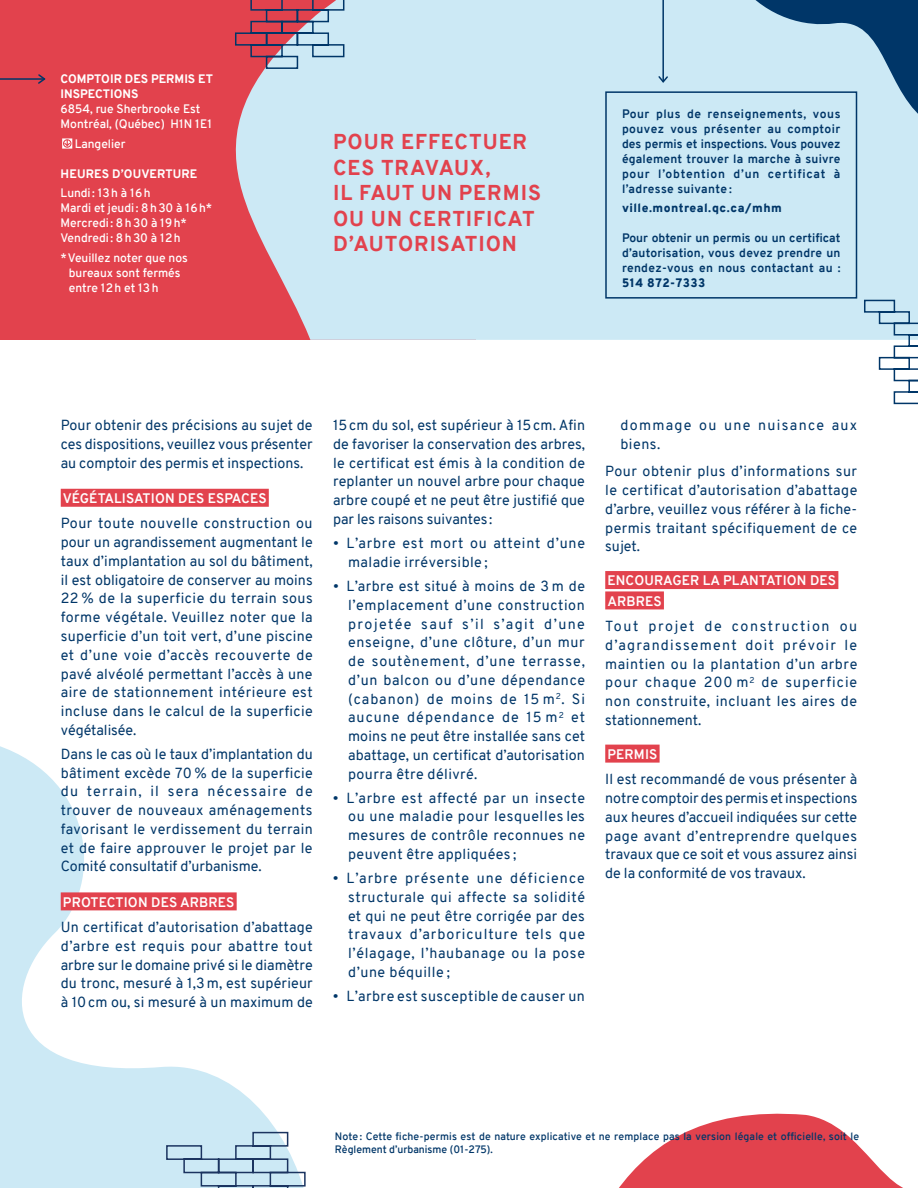
<style>
.page{position:relative;width:918px;height:1188px;background:#fff}
.page>*{position:absolute;margin:0;border:0;box-sizing:border-box;transform-origin:0 0}
.t1{font:800 21px/25.5px "Overpass";letter-spacing:.04em;color:#e2424d}
.t2{font:14.25px/18.8px "Overpass";letter-spacing:.025em;color:#003668;text-align:justify}
.t3{font:14.25px/18.8px "Overpass";letter-spacing:.095em;color:#003668}
.t4{font:700 13.5px/20.4px "Overpass";letter-spacing:.01em;color:#fff}
.t5{font:700 12px/15px "Overpass";letter-spacing:.025em;color:#003668;text-align:justify}
.t6{font:600 12px/15px "Overpass";color:#fff}
.t7{font:800 12px/15px "Overpass";color:#fff}
.t8{font:900 12px "Overpass";letter-spacing:.04em;color:#003668}
.t9{font:600 10.5px/13.5px "Overpass";letter-spacing:.015em;color:#003668}
</style>
<div class="page">
<div style="left:0;top:0;width:475px;height:340px;background:#e2424d"></div>
<div style="left:235px;top:0;width:683px;height:340px;background:#cce9f5"></div>
<svg style="left:742px;top:0;width:176px;height:125px;background:#92b6cd"></svg>
<svg style="left:619px;top:1113px;width:284px;height:75px"></svg>
<svg style="left:0;top:746px;width:277px;height:442px"></svg>
<hr style="left:0;top:78px;width:44px;height:2px;background:#003668">
<svg style="left:37px;top:74px;width:9px;height:10px"></svg>
<svg style="left:235px;top:0;width:110px;height:70px"></svg>
<svg style="left:863px;top:288px;width:55px;height:117px"></svg>
<svg style="left:62px;top:138px;width:10px;height:11px"></svg>
<div style="left:61px;top:489px;width:208px;height:18px;background:#e2424d"></div>
<div style="left:61px;top:892px;width:176px;height:18px;background:#e2424d"></div>
<svg style="left:165px;top:1131px;width:141px;height:57px;background:#b9d2e2"></svg>
<div style="left:605px;top:571px;width:233px;height:18px;background:#e2424d"></div>
<div style="left:605px;top:591px;width:59px;height:18px;background:#e2424d"></div>
<div style="left:605px;top:745px;width:55px;height:18px;background:#e2424d"></div>
<hr style="left:662px;top:0;width:2px;height:81px;background:#003668">
<svg style="left:657px;top:75px;width:12px;height:9px"></svg>
<div style="left:605px;top:91px;width:252px;height:208px;border:2px solid #003668"></div>
<p class="t7" style="left:61px;top:72px;width:154px">COMPTOIR DES PERMIS ET<br>INSPECTIONS</p>
<p class="t6" style="left:61px;top:102px;width:153px">6854, rue Sherbrooke Est<br>Montréal, (Québec) H1N 1E1</p>
<p class="t6" style="left:75px;top:136px;width:52px">Langelier</p>
<h1 class="t1" style="left:333px;top:129px;width:209px">POUR EFFECTUER<br>CES TRAVAUX,<br>IL FAUT UN PERMIS<br>OU UN CERTIFICAT<br>D’AUTORISATION</h1>
<p class="t7" style="left:61px;top:166px;width:138px">HEURES D’OUVERTURE</p>
<p class="t6" style="left:61px;top:186px;width:153px">Lundi: 13h à 16h<br>Mardi et jeudi: 8h30 à 16h*<br>Mercredi: 8h30 à 19h*<br>Vendredi: 8h30 à 12h</p>
<p class="t6" style="left:69px;top:250px;width:121px;text-indent:-8px">*Veuillez noter que nos bureaux sont fermés entre 12h et 13h</p>
<p class="t5" style="left:622px;top:106px;width:220px">Pour plus de renseignements, vous pouvez vous présenter au comptoir des permis et inspections. Vous pouvez également trouver la marche à suivre pour l’obtention d’un certificat à l’adresse suivante :</p>
<p class="t8" style="left:622px;top:199px;width:161px">ville.montreal.qc.ca/mhm</p>
<p class="t5" style="left:622px;top:230px;width:220px">Pour obtenir un permis ou un certificat d’autorisation, vous devez prendre un rendez-vous en nous contactant au :</p>
<p class="t8" style="left:622px;top:274px;width:85px">514 872-7333</p>
<p class="t2" style="left:61px;top:416px;width:253px">Pour obtenir des précisions au sujet de ces dispositions, veuillez vous présenter au comptoir des permis et inspections.</p>
<p class="t4" style="left:63px;top:488px;width:205px">VÉGÉTALISATION DES ESPACES</p>
<p class="t2" style="left:61px;top:514px;width:254px">Pour toute nouvelle construction ou pour un agrandissement augmentant le taux d’implantation au sol du bâtiment, il est obligatoire de conserver au moins 22 % de la superficie du terrain sous forme végétale. Veuillez noter que la superficie d’un toit vert, d’une piscine et d’une voie d’accès recouverte de pavé alvéolé permettant l’accès à une aire de stationnement intérieure est incluse dans le calcul de la superficie végétalisée.</p>
<p class="t2" style="left:61px;top:745px;width:254px">Dans le cas où le taux d’implantation du bâtiment excède 70 % de la superficie du terrain, il sera nécessaire de trouver de nouveaux aménagements favorisant le verdissement du terrain et de faire approuver le projet par le Comité consultatif d’urbanisme.</p>
<p class="t4" style="left:63px;top:892px;width:173px">PROTECTION DES ARBRES</p>
<p class="t2" style="left:61px;top:918px;width:254px">Un certificat d’autorisation d’abattage d’arbre est requis pour abattre tout arbre sur le domaine privé si le diamètre du tronc, mesuré à 1,3 m, est supérieur à 10cm ou, si mesuré à un maximum de</p>
<p class="t2" style="left:333px;top:416px;width:254px">15cm du sol, est supérieur à 15cm. Afin de favoriser la conservation des arbres, le certificat est émis à la condition de replanter un nouvel arbre pour chaque arbre coupé et ne peut être justifié que par les raisons suivantes :</p>
<p class="t2" style="left:348px;top:534px;width:238px;text-indent:-15px">• L’arbre est mort ou atteint d’une maladie irréversible ;</p>
<p class="t2" style="left:348px;top:577px;width:239px;text-indent:-15px">• L’arbre est situé à moins de 3 m de l’emplacement d’une construction projetée sauf s’il s’agit d’une enseigne, d’une clôture, d’un mur de soutènement, d’une terrasse, d’un balcon ou d’une dépendance (cabanon) de moins de 15 m<sup>2</sup>. Si aucune dépendance de 15 m<sup>2</sup> et moins ne peut être installée sans cet abattage, un certificat d’autorisation pourra être délivré.</p>
<p class="t2" style="left:348px;top:788px;width:238px;text-indent:-15px">• L’arbre est affecté par un insecte ou une maladie pour lesquelles les mesures de contrôle reconnues ne peuvent être appliquées ;</p>
<p class="t2" style="left:348px;top:869px;width:238px;text-indent:-15px">• L’arbre présente une déficience structurale qui affecte sa solidité et qui ne peut être corrigée par des travaux d’arboriculture tels que l’élagage, l’haubanage ou la pose d’une béquille ;</p>
<p class="t2" style="left:333px;top:987px;width:254px">• L’arbre est susceptible de causer un</p>
<p class="t3" style="left:620px;top:416px;width:238px">dommage ou une nuisance aux biens.</p>
<p class="t2" style="left:605px;top:462px;width:254px">Pour obtenir plus d’informations sur le certificat d’autorisation d’abattage d’arbre, veuillez vous référer à la fiche&shy;permis traitant spécifiquement de ce sujet.</p>
<p class="t4" style="left:607px;top:570px;width:230px">ENCOURAGER LA PLANTATION DES<br>ARBRES</p>
<p class="t2" style="left:605px;top:617px;width:254px">Tout projet de construction ou d’agrandissement doit prévoir le maintien ou la plantation d’un arbre pour chaque 200 m<sup>2</sup> de superficie non construite, incluant les aires de stationnement.</p>
<p class="t4" style="left:607px;top:744px;width:51px">PERMIS</p>
<p class="t2" style="left:605px;top:770px;width:254px">Il est recommandé de vous présenter à notre comptoir des permis et inspections aux heures d’accueil indiquées sur cette page avant d’entreprendre quelques travaux que ce soit et vous assurez ainsi de la conformité de vos travaux.</p>
<p class="t9" style="left:335px;top:1129px;width:526px">Note : Cette fiche-permis est de nature explicative et ne remplace pas la version légale et officielle, soit le<br>Règlement d’urbanisme (01-275).</p>
</div>
